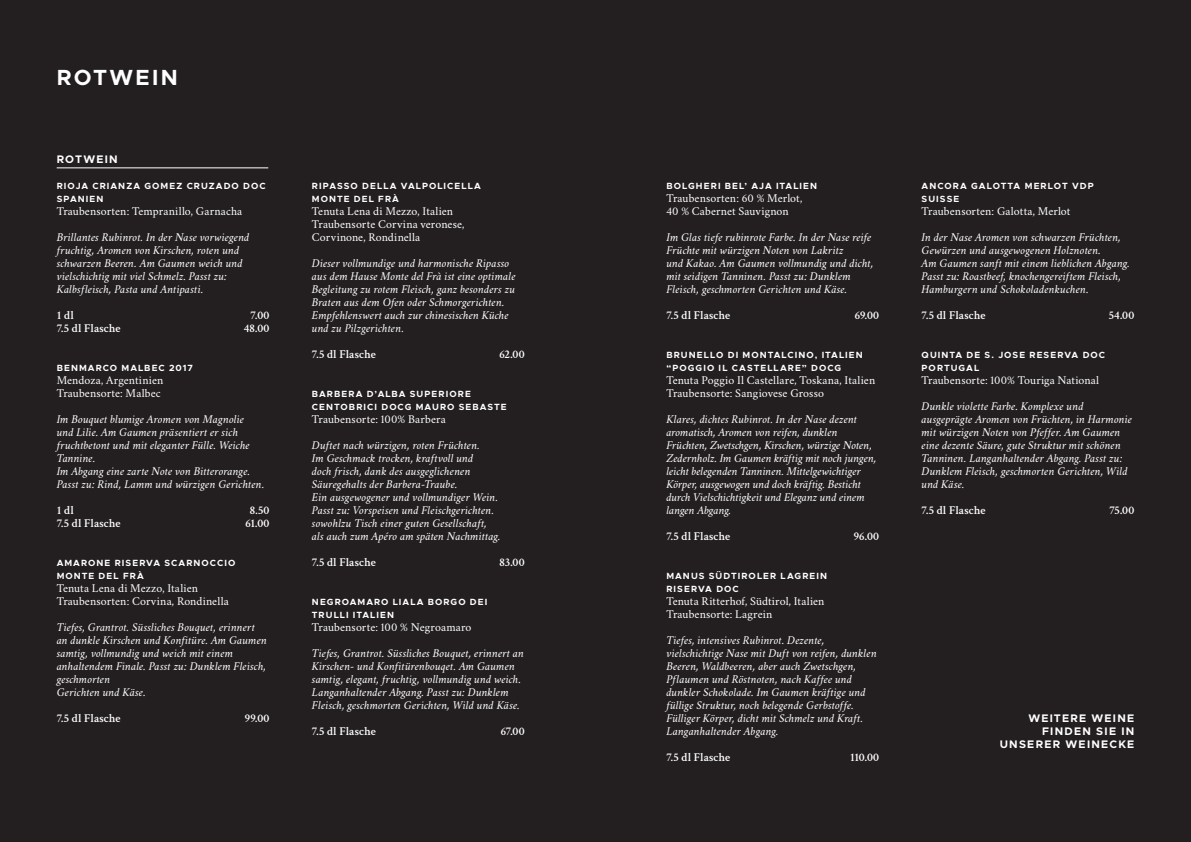
<style>
.page{position:relative;width:1191px;height:842px;background:#231f20}
.page>*{position:absolute;margin:0;border:0;box-sizing:border-box;transform-origin:0 0}
.t1{font:700 22px "Metropolis";letter-spacing:.1em;color:#fff}
.t2{font:italic 12px/13px "Crimson";letter-spacing:.005em;color:#fff}
.t3{font:12px "Crimson";letter-spacing:.01em;color:#fff}
.t4{font:600 12px "Crimson";color:#fff}
.t5{font:700 11px "Metropolis";letter-spacing:.115em;color:#fff}
.t6{font:700 9px/13px "Metropolis";letter-spacing:.115em;color:#fff}
</style>
<div class="page">
<hr style="left:57px;top:167px;width:211px;height:1px;background:#fff">
<p class="t1" style="left:57px;top:63px;width:123px">ROTWEIN</p>
<p class="t5" style="left:57px;top:152px;width:63px">ROTWEIN</p>
<p class="t6" style="left:57px;top:179px;width:210px">RIOJA CRIANZA GOMEZ CRUZADO DOC<br>SPANIEN</p>
<p class="t3" style="left:57px;top:203px;width:187px">Traubensorten: Tempranillo, Garnacha</p>
<p class="t2" style="left:57px;top:230px;width:194px">Brillantes Rubinrot. In der Nase vorwiegend fruchtig, Aromen von Kirschen, roten und schwarzen Beeren. Am Gaumen weich und</p>
<p class="t2" style="left:57px;top:269px;width:172px">vielschichtig mit viel Schmelz. Passt zu:<br>Kalbsfleisch, Pasta und Antipasti.</p>
<p class="t4" style="left:57px;top:307px;width:19px">1 dl</p>
<p class="t4" style="left:251px;top:307px;width:20px">7.00</p>
<p class="t4" style="left:57px;top:320px;width:65px">7.5 dl Flasche</p>
<p class="t4" style="left:244px;top:320px;width:27px">48.00</p>
<p class="t6" style="left:57px;top:361px;width:138px">BENMARCO MALBEC 2017</p>
<p class="t3" style="left:57px;top:372px;width:108px">Mendoza, Argentinien</p>
<p class="t3" style="left:57px;top:385px;width:105px">Traubensorte: Malbec</p>
<p class="t2" style="left:57px;top:412px;width:195px">Im Bouquet blumige Aromen von Magnolie und Lilie. Am Gaumen präsentiert er sich fruchtbetont und mit eleganter Fülle. Weiche Tannine.</p>
<p class="t2" style="left:57px;top:464px;width:195px">Im Abgang eine zarte Note von Bitterorange.</p>
<p class="t2" style="left:57px;top:477px;width:209px">Passt zu: Rind, Lamm und würzigen Gerichten.</p>
<p class="t4" style="left:57px;top:502px;width:19px">1 dl</p>
<p class="t4" style="left:250px;top:502px;width:21px">8.50</p>
<p class="t4" style="left:57px;top:515px;width:65px">7.5 dl Flasche</p>
<p class="t4" style="left:245px;top:515px;width:25px">61.00</p>
<p class="t6" style="left:57px;top:556px;width:180px">AMARONE RISERVA SCARNOCCIO</p>
<p class="t6" style="left:57px;top:569px;width:89px">MONTE DEL FRÀ</p>
<p class="t3" style="left:57px;top:580px;width:143px">Tenuta Lena di Mezzo, Italien</p>
<p class="t3" style="left:57px;top:593px;width:173px">Traubensorten: Corvina, Rondinella</p>
<p class="t2" style="left:57px;top:620px;width:200px">Tiefes, Grantrot. Süssliches Bouquet, erinnert</p>
<p class="t2" style="left:57px;top:633px;width:212px">an dunkle Kirschen und Konfitüre. Am Gaumen samtig, vollmundig und weich mit einem anhaltendem Finale. Passt zu: Dunklem Fleisch, geschmorten</p>
<p class="t2" style="left:57px;top:685px;width:90px">Gerichten und Käse.</p>
<p class="t4" style="left:57px;top:710px;width:65px">7.5 dl Flasche</p>
<p class="t4" style="left:245px;top:710px;width:26px">99.00</p>
<p class="t6" style="left:312px;top:179px;width:170px">RIPASSO DELLA VALPOLICELLA</p>
<p class="t6" style="left:312px;top:192px;width:89px">MONTE DEL FRÀ</p>
<p class="t3" style="left:312px;top:203px;width:143px">Tenuta Lena di Mezzo, Italien</p>
<p class="t3" style="left:312px;top:216px;width:154px">Traubensorte Corvina veronese,</p>
<p class="t3" style="left:312px;top:229px;width:110px">Corvinone, Rondinella</p>
<p class="t2" style="left:312px;top:256px;width:205px">Dieser vollmundige und harmonische Ripasso aus dem Hause Monte del Frà ist eine optimale Begleitung zu rotem Fleisch, ganz besonders zu Braten aus dem Ofen oder Schmorgerichten.<br>Empfehlenswert auch zur chinesischen Küche und zu Pilzgerichten.</p>
<p class="t4" style="left:312px;top:346px;width:65px">7.5 dl Flasche</p>
<p class="t4" style="left:499px;top:346px;width:27px">62.00</p>
<p class="t6" style="left:312px;top:387px;width:160px">BARBERA D’ALBA SUPERIORE</p>
<p class="t6" style="left:312px;top:400px;width:196px">CENTOBRICI DOCG MAURO SEBASTE</p>
<p class="t3" style="left:312px;top:411px;width:135px">Traubensorte: 100% Barbera</p>
<p class="t2" style="left:312px;top:438px;width:170px">Duftet nach würzigen, roten Früchten.</p>
<p class="t2" style="left:312px;top:451px;width:163px">Im Geschmack trocken, kraftvoll und</p>
<p class="t2" style="left:312px;top:464px;width:160px">doch frisch, dank des ausgeglichenen</p>
<p class="t2" style="left:312px;top:477px;width:147px">Säuregehalts der Barbera-Traube.</p>
<p class="t2" style="left:312px;top:490px;width:188px">Ein ausgewogener und vollmundiger Wein.</p>
<p class="t2" style="left:312px;top:503px;width:184px">Passt zu: Vorspeisen und Fleischgerichten.</p>
<p class="t2" style="left:312px;top:516px;width:176px">sowohlzu Tisch einer guten Gesellschaft,</p>
<p class="t2" style="left:312px;top:529px;width:190px">als auch zum Apéro am späten Nachmittag.</p>
<p class="t4" style="left:312px;top:554px;width:65px">7.5 dl Flasche</p>
<p class="t4" style="left:499px;top:554px;width:27px">83.00</p>
<p class="t6" style="left:312px;top:595px;width:177px">NEGROAMARO LIALA BORGO DEI<br>TRULLI ITALIEN</p>
<p class="t3" style="left:312px;top:619px;width:161px">Traubensorte: 100 % Negroamaro</p>
<p class="t2" style="left:312px;top:646px;width:213px">Tiefes, Grantrot. Süssliches Bouquet, erinnert an Kirschen- und Konfitürenbouqet. Am Gaumen samtig, elegant, fruchtig, vollmundig und weich.<br>Langanhaltender Abgang. Passt zu: Dunklem Fleisch, geschmorten Gerichten, Wild und Käse.</p>
<p class="t4" style="left:312px;top:723px;width:65px">7.5 dl Flasche</p>
<p class="t4" style="left:501px;top:723px;width:25px">67.00</p>
<p class="t6" style="left:666px;top:179px;width:152px">BOLGHERI BEL’ AJA ITALIEN</p>
<p class="t3" style="left:666px;top:190px;width:137px">Traubensorten: 60 % Merlot,</p>
<p class="t3" style="left:666px;top:203px;width:124px">40 % Cabernet Sauvignon</p>
<p class="t2" style="left:666px;top:230px;width:206px">Im Glas tiefe rubinrote Farbe. In der Nase reife<br>Früchte mit würzigen Noten von Lakritz</p>
<p class="t2" style="left:666px;top:256px;width:208px">und Kakao. Am Gaumen vollmundig und dicht, mit seidigen Tanninen. Passt zu: Dunklem<br>Fleisch, geschmorten Gerichten und Käse.</p>
<p class="t4" style="left:666px;top:307px;width:65px">7.5 dl Flasche</p>
<p class="t4" style="left:855px;top:307px;width:26px">69.00</p>
<p class="t6" style="left:666px;top:348px;width:198px">BRUNELLO DI MONTALCINO, ITALIEN</p>
<p class="t6" style="left:666px;top:361px;width:176px">“POGGIO IL CASTELLARE” DOCG</p>
<p class="t3" style="left:666px;top:372px;width:210px">Tenuta Poggio Il Castellare, Toskana, Italien</p>
<p class="t3" style="left:666px;top:385px;width:159px">Traubensorte: Sangiovese Grosso</p>
<p class="t2" style="left:666px;top:412px;width:192px">Klares, dichtes Rubinrot. In der Nase dezent</p>
<p class="t2" style="left:666px;top:425px;width:212px">aromatisch, Aromen von reifen, dunklen Früchten, Zwetschgen, Kirschen, würzige Noten, Zedernholz. Im Gaumen kräftig mit noch jungen, leicht belegenden Tanninen. Mittelgewichtiger Körper, ausgewogen und doch kräftig. Besticht durch Vielschichtigkeit und Eleganz und einem langen Abgang.</p>
<p class="t4" style="left:666px;top:528px;width:65px">7.5 dl Flasche</p>
<p class="t4" style="left:854px;top:528px;width:27px">96.00</p>
<p class="t6" style="left:666px;top:569px;width:162px">MANUS SÜDTIROLER LAGREIN</p>
<p class="t6" style="left:666px;top:582px;width:74px">RISERVA DOC</p>
<p class="t3" style="left:666px;top:593px;width:159px">Tenuta Ritterhof, Südtirol, Italien</p>
<p class="t3" style="left:666px;top:606px;width:107px">Traubensorte: Lagrein</p>
<p class="t2" style="left:666px;top:633px;width:212px">Tiefes, intensives Rubinrot. Dezente, vielschichtige Nase mit Duft von reifen, dunklen Beeren, Waldbeeren, aber auch Zwetschgen, Pflaumen und Röstnoten, nach Kaffee und dunkler Schokolade. Im Gaumen kräftige und füllige Struktur, noch belegende Gerbstoffe.<br>Fülliger Körper, dicht mit Schmelz und Kraft.<br>Langanhaltender Abgang.</p>
<p class="t4" style="left:666px;top:749px;width:65px">7.5 dl Flasche</p>
<p class="t4" style="left:850px;top:749px;width:30px">110.00</p>
<p class="t6" style="left:921px;top:179px;width:174px">ANCORA GALOTTA MERLOT VDP<br>SUISSE</p>
<p class="t3" style="left:921px;top:203px;width:150px">Traubensorten: Galotta, Merlot</p>
<p class="t2" style="left:921px;top:230px;width:201px">In der Nase Aromen von schwarzen Früchten,</p>
<p class="t2" style="left:921px;top:243px;width:181px">Gewürzen und ausgewogenen Holznoten.</p>
<p class="t2" style="left:921px;top:256px;width:210px">Am Gaumen sanft mit einem lieblichen Abgang.</p>
<p class="t2" style="left:921px;top:269px;width:201px">Passt zu: Roastbeef, knochengereiftem Fleisch,<br>Hamburgern und Schokoladenkuchen.</p>
<p class="t4" style="left:921px;top:307px;width:65px">7.5 dl Flasche</p>
<p class="t4" style="left:1109px;top:307px;width:27px">54.00</p>
<p class="t6" style="left:921px;top:348px;width:185px">QUINTA DE S. JOSE RESERVA DOC</p>
<p class="t6" style="left:921px;top:361px;width:59px">PORTUGAL</p>
<p class="t3" style="left:921px;top:372px;width:179px">Traubensorte: 100% Touriga National</p>
<p class="t2" style="left:921px;top:399px;width:212px">Dunkle violette Farbe. Komplexe und ausgeprägte Aromen von Früchten, in Harmonie mit würzigen Noten von Pfeffer. Am Gaumen eine dezente Säure, gute Struktur mit schönen</p>
<p class="t2" style="left:921px;top:451px;width:207px">Tanninen. Langanhaltender Abgang. Passt zu:<br>Dunklem Fleisch, geschmorten Gerichten, Wild und Käse.</p>
<p class="t4" style="left:921px;top:502px;width:65px">7.5 dl Flasche</p>
<p class="t4" style="left:1109px;top:502px;width:26px">75.00</p>
<p class="t5" style="left:1028px;top:711px;width:107px">WEITERE WEINE</p>
<p class="t5" style="left:1042px;top:724px;width:94px">FINDEN SIE IN</p>
<p class="t5" style="left:999px;top:737px;width:136px">UNSERER WEINECKE</p>
</div>
